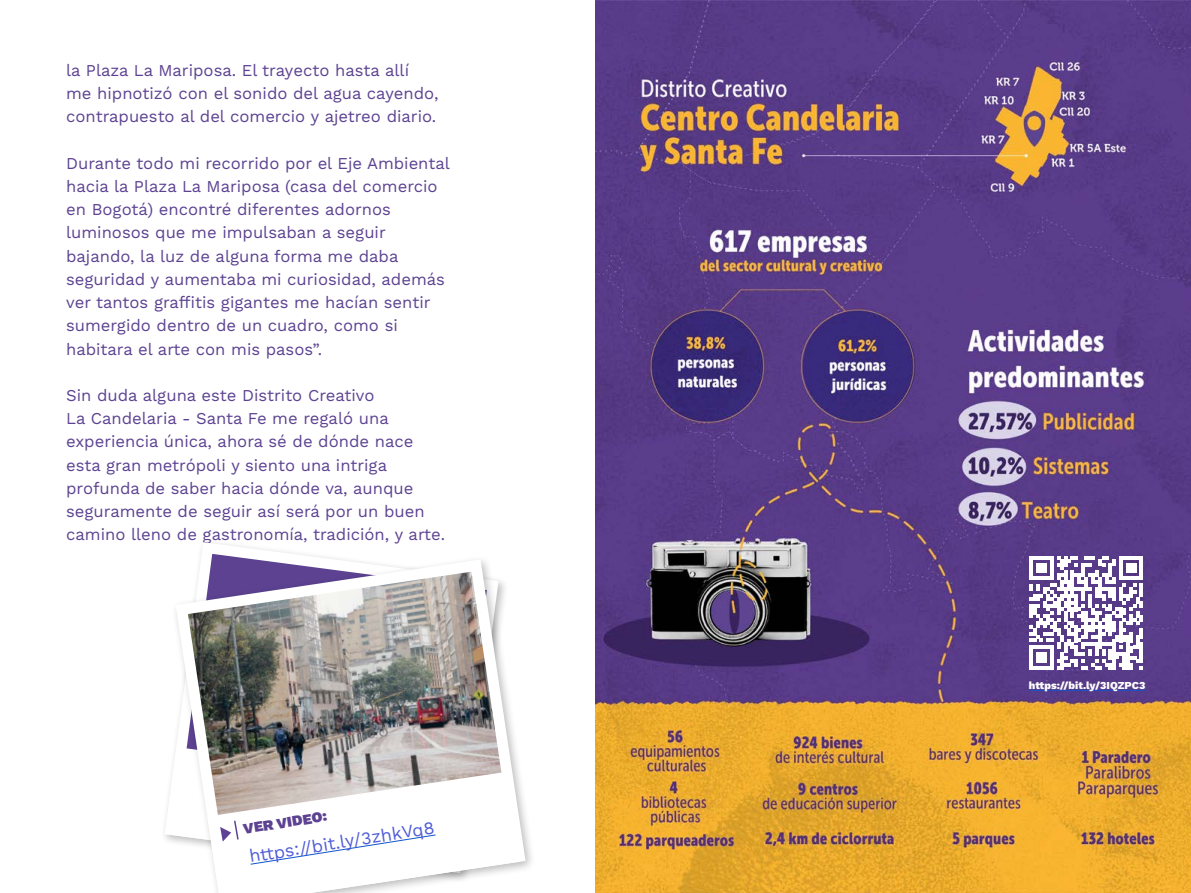
<style>
.page{position:relative;width:1191px;height:893px;background:#fff}
.page>*{position:absolute;margin:0;border:0;box-sizing:border-box;transform-origin:0 0}
.Cuerpo_de_texto{font:17.85px "Work Sans";color:#4f5cd6}
.Cuerpo_de_texto-2{font:16.65px/23.2px "Work Sans";color:#5c4291}
.Cuerpo_de_texto-3{font:900 14.85px "Work Sans";color:#5c4291}
.Cuerpo_de_texto-4{font:800 10.65px "Work Sans";color:#fff}
</style>
<div class="page">
<img style="left:595px;top:0;width:596px;height:893px">
<img style="left:175px;top:553px;width:356px;height:317px">
<svg style="left:1029px;top:556px;width:114px;height:114px"></svg>
<hr style="left:1029px;top:690px;width:116px;height:1px;background:#15c">
<svg style="left:165px;top:747px;width:355px;height:146px"></svg>
<p class="Cuerpo_de_texto-2" style="left:66px;top:59px;width:374px">la Plaza La Mariposa. El trayecto hasta allí me hipnotizó con el sonido del agua cayendo, contrapuesto al del comercio y ajetreo diario.</p>
<p class="Cuerpo_de_texto-2" style="left:66px;top:152px;width:385px">Durante todo mi recorrido por el Eje Ambiental hacia la Plaza La Mariposa (casa del comercio en Bogotá) encontré diferentes adornos luminosos que me impulsaban a seguir bajando, la luz de alguna forma me daba seguridad y aumentaba mi curiosidad, además ver tantos graffitis gigantes me hacían sentir sumergido dentro de un cuadro, como si habitara el arte con mis pasos”.</p>
<p class="Cuerpo_de_texto-2" style="left:66px;top:384px;width:380px">Sin duda alguna este Distrito Creativo<br>La Candelaria - Santa Fe me regaló una experiencia única, ahora sé de dónde nace esta gran metrópoli y siento una intriga profunda de saber hacia dónde va, aunque seguramente de seguir así será por un buen camino lleno de gastronomía, tradición, y arte.</p>
<p class="Cuerpo_de_texto-3" style="left:242px;top:820px;width:86px;rotate:-9deg">VER VIDEO:</p>
<p class="Cuerpo_de_texto" style="left:248px;top:846px;width:189px;rotate:-9deg">https://bit.ly/3zhkVq8</p>
<p class="Cuerpo_de_texto-4" style="left:1029px;top:679px;width:118px">https://bit.ly/3IQZPC3</p>
</div>
